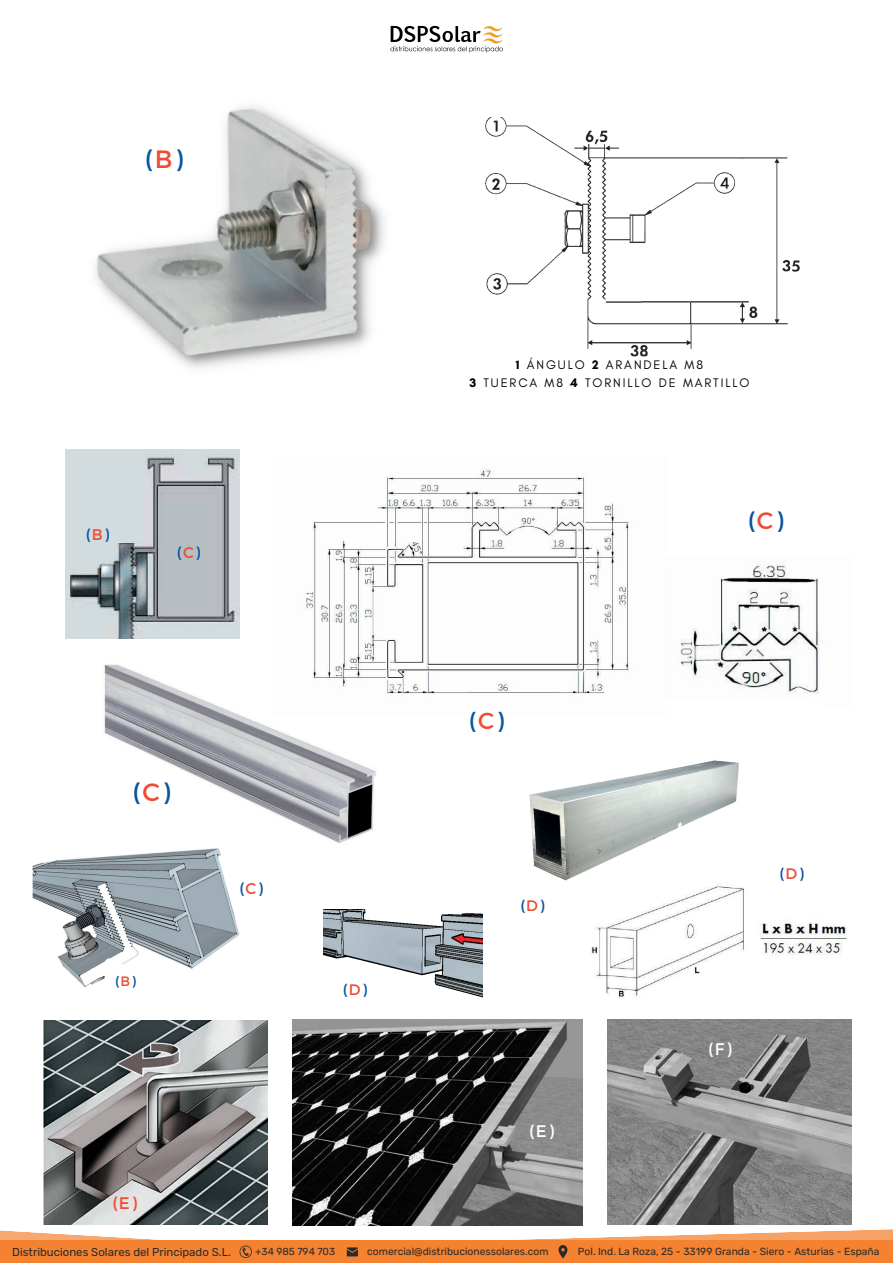
<style>
.page{position:relative;width:893px;height:1264px;background:#fff}
.page>*{position:absolute;margin:0;border:0;box-sizing:border-box;transform-origin:0 0}
.t1{font:25.05px "Montserrat";color:#0753a1}
.t2{font:23.7px "Montserrat";color:#0753a1}
.t3{font:23.1px "Montserrat";color:#0753a1}
.t4{font:16.8px "Montserrat";color:#fff}
.t5{font:16.8px "Montserrat";color:#ef4c33}
.t6{font:15.6px "Montserrat";color:#0753a1}
.t7{font:15.45px "Montserrat";color:#0753a1}
.t8{font:15.15px "Montserrat";color:#0753a1}
.t9{font:13.65px "Montserrat";color:#0753a1}
.t10{font:12.6px "Glacial Indifference";letter-spacing:.15em;color:#000}
.t11{font:11.4px "Rubik";color:#2a2a2a}
.t12{font:10.35px "Rubik";color:#2a2a2a}
.t13{font:10.2px "Rubik";color:#2a2a2a}
.s1{color:#ef4c33}
.s2{font-weight:700}
</style>
<div class="page">
<svg style="left:0;top:1229px;width:892px;height:33px"></svg>
<img style="left:390px;top:25px;width:113px;height:27px">
<img style="left:104px;top:664px;width:272px;height:179px">
<img style="left:66px;top:449px;width:174px;height:189px">
<img style="left:272px;top:468px;width:358px;height:248px">
<img style="left:680px;top:561px;width:140px;height:133px">
<img style="left:32px;top:840px;width:215px;height:147px">
<img style="left:529px;top:760px;width:210px;height:121px">
<img style="left:323px;top:909px;width:160px;height:89px">
<img style="left:44px;top:1020px;width:224px;height:204px">
<img style="left:607px;top:1019px;width:244px;height:204px">
<img style="left:590px;top:886px;width:257px;height:112px">
<img style="left:95px;top:106px;width:290px;height:262px">
<img style="left:485px;top:118px;width:315px;height:239px">
<img style="left:292px;top:1019px;width:290px;height:206px">
<svg style="left:85px;top:958px;width:50px;height:29px"></svg>
<p class="t1" style="left:145px;top:142px;width:39px">(<span class="s1">B</span>)</p>
<p class="t7" style="left:86px;top:524px;width:25px">(<span class="s1">B</span>)</p>
<p class="t7" style="left:177px;top:542px;width:25px">(<span class="s1">C</span>)</p>
<p class="t1" style="left:132px;top:776px;width:39px">(<span class="s1">C</span>)</p>
<p class="t9" style="left:115px;top:972px;width:22px">(<span class="s1">B</span>)</p>
<p class="t6" style="left:239px;top:878px;width:25px">(<span class="s1">C</span>)</p>
<p class="t5" style="left:112px;top:1192px;width:26px">(E)</p>
<p class="t8" style="left:343px;top:979px;width:26px">(<span class="s1">D</span>)</p>
<p class="t10" style="left:516px;top:357px;width:189px"><span class="s2">1</span> ÁNGULO <span class="s2">2</span> ARANDELA M8</p>
<p class="t10" style="left:469px;top:375px;width:282px"><span class="s2">3</span> TUERCA M8 <span class="s2">4</span> TORNILLO DE MARTILLO</p>
<p class="t3" style="left:469px;top:705px;width:36px">(<span class="s1">C</span>)</p>
<p class="t8" style="left:520px;top:896px;width:26px">(<span class="s1">D</span>)</p>
<p class="t4" style="left:529px;top:1120px;width:26px">(E)</p>
<p class="t2" style="left:747px;top:505px;width:37px">(<span class="s1">C</span>)</p>
<p class="t8" style="left:779px;top:864px;width:26px">(<span class="s1">D</span>)</p>
<p class="t4" style="left:708px;top:1037px;width:25px">(F)</p>
<p class="t11" style="left:12px;top:1244px;width:220px">Distribuciones Solares del Principado S.L.</p>
<p class="t13" style="left:255px;top:1245px;width:81px">+34 985 794 703</p>
<p class="t12" style="left:367px;top:1245px;width:183px">comercial@distribucionessolares.com</p>
<p class="t12" style="left:578px;top:1245px;width:303px">Pol. Ind. La Roza, 25 - 33199 Granda - Siero - Asturias - España</p>
</div>
